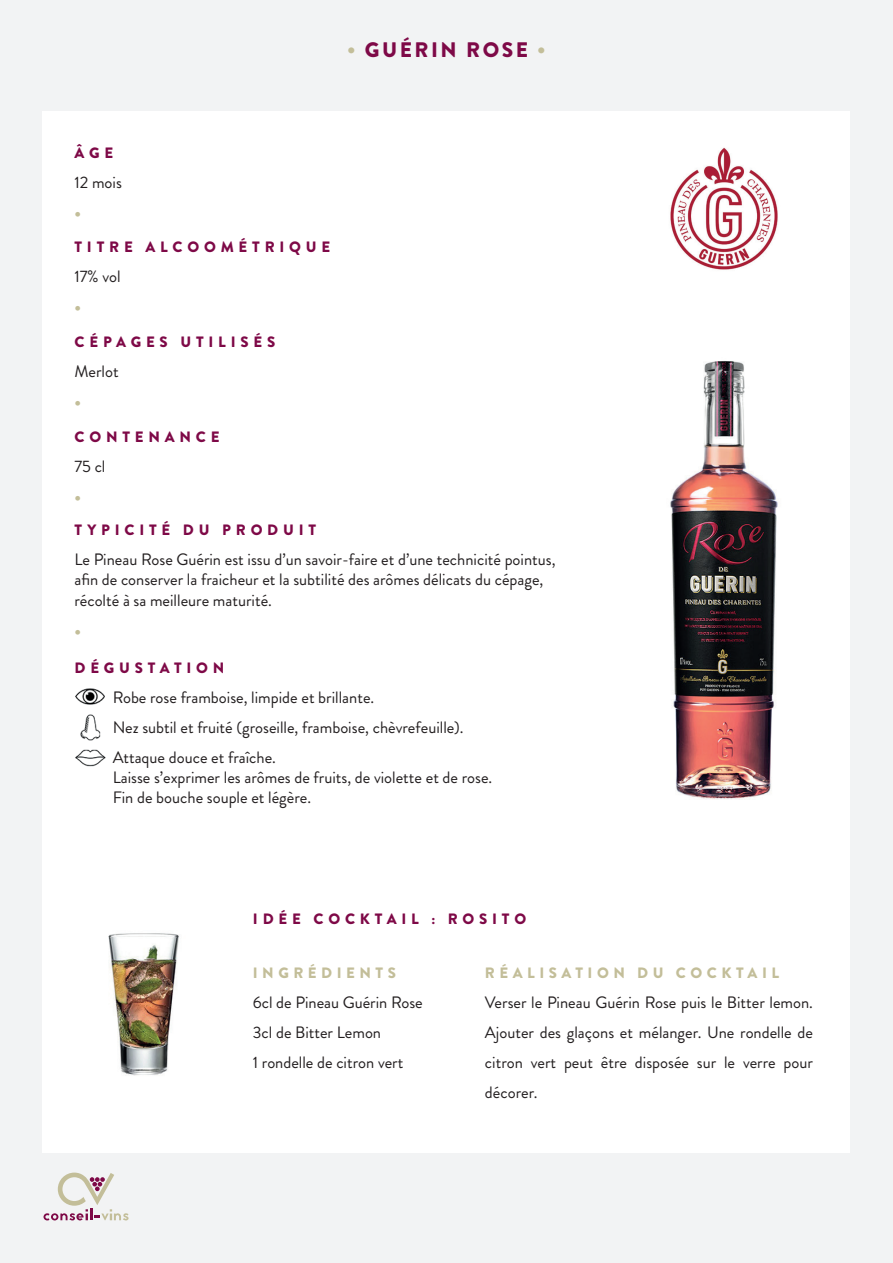
<style>
.page{position:relative;width:893px;height:1263px;background:#f2f3f4}
.page>*{position:absolute;margin:0;border:0;box-sizing:border-box;transform-origin:0 0}
.t1{font:900 21px "Brandon Grotesque";letter-spacing:.12em;color:#7e0947}
.t2{font:16.5px/30px "Brandon Grotesque";color:#231f20}
.t3{font:900 16.5px "Brandon Grotesque";color:#c3be99}
.t4{font:900 15px "Brandon Grotesque";letter-spacing:.32em;color:#7e0947}
.t5{font:900 15px "Brandon Grotesque";letter-spacing:.3em;color:#c3be99}
.s1{color:#c3be99}
</style>
<div class="page">
<svg style="left:44px;top:1172px;width:85px;height:48px"></svg>
<div style="left:43px;top:111px;width:807px;height:1041px;background:#fff"></div>
<img style="left:75px;top:688px;width:30px;height:17px">
<img style="left:80px;top:714px;width:21px;height:27px">
<img style="left:75px;top:749px;width:30px;height:18px">
<img style="left:670px;top:147px;width:108px;height:123px">
<img style="left:670px;top:361px;width:108px;height:438px">
<img style="left:108px;top:933px;width:71px;height:143px">
<p class="t1" style="left:347px;top:35px;width:200px"><span class="s1">•</span> GUÉRIN ROSE <span class="s1">•</span></p>
<p class="t4" style="left:75px;top:142px;width:40px">ÂGE</p>
<p class="t2" style="left:74px;top:167px;width:49px">12 mois</p>
<p class="t3" style="left:74px;top:200px;width:8px">•</p>
<p class="t4" style="left:75px;top:237px;width:257px">TITRE ALCOOMÉTRIQUE</p>
<p class="t2" style="left:74px;top:262px;width:48px">17% vol</p>
<p class="t3" style="left:74px;top:295px;width:8px">•</p>
<p class="t4" style="left:75px;top:331px;width:202px">CÉPAGES UTILISÉS</p>
<p class="t2" style="left:74px;top:357px;width:46px">Merlot</p>
<p class="t3" style="left:74px;top:390px;width:8px">•</p>
<p class="t4" style="left:75px;top:426px;width:147px">CONTENANCE</p>
<p class="t2" style="left:74px;top:452px;width:33px">75 cl</p>
<p class="t3" style="left:74px;top:485px;width:8px">•</p>
<p class="t4" style="left:75px;top:519px;width:243px">TYPICITÉ DU PRODUIT</p>
<p class="t2" style="left:74px;top:550px;width:483px;line-height:19.8px">Le Pineau Rose Guérin est issu d’un savoir-faire et d’une technicité pointus, afin de conserver la fraicheur et la subtilité des arômes délicats du cépage,</p>
<p class="t2" style="left:74px;top:586px;width:199px">récolté à sa meilleure maturité.</p>
<p class="t3" style="left:74px;top:619px;width:8px">•</p>
<p class="t4" style="left:75px;top:657px;width:151px">DÉGUSTATION</p>
<p class="t2" style="left:113px;top:683px;width:352px">Robe rose framboise, limpide et brillante.<br>Nez subtil et fruité (groseille, framboise, chèvrefeuille).<br>Attaque douce et fraîche.</p>
<p class="t2" style="left:113px;top:767px;width:381px;line-height:19.8px">Laisse s’exprimer les arômes de fruits, de violette et de rose.<br>Fin de bouche souple et légère.</p>
<p class="t4" style="left:253px;top:908px;width:275px">IDÉE COCKTAIL : ROSITO</p>
<p class="t5" style="left:253px;top:963px;width:145px">INGRÉDIENTS</p>
<p class="t2" style="left:253px;top:988px;width:171px">6cl de Pineau Guérin Rose<br>3cl de Bitter Lemon<br>1 rondelle de citron vert</p>
<p class="t5" style="left:485px;top:963px;width:296px">RÉALISATION DU COCKTAIL</p>
<p class="t2" style="left:485px;top:988px;width:330px;text-align:justify">Verser le Pineau Guérin Rose puis le Bitter lemon.<br>Ajouter des glaçons et mélanger. Une rondelle de citron vert peut être disposée sur le verre pour décorer.</p>
</div>
